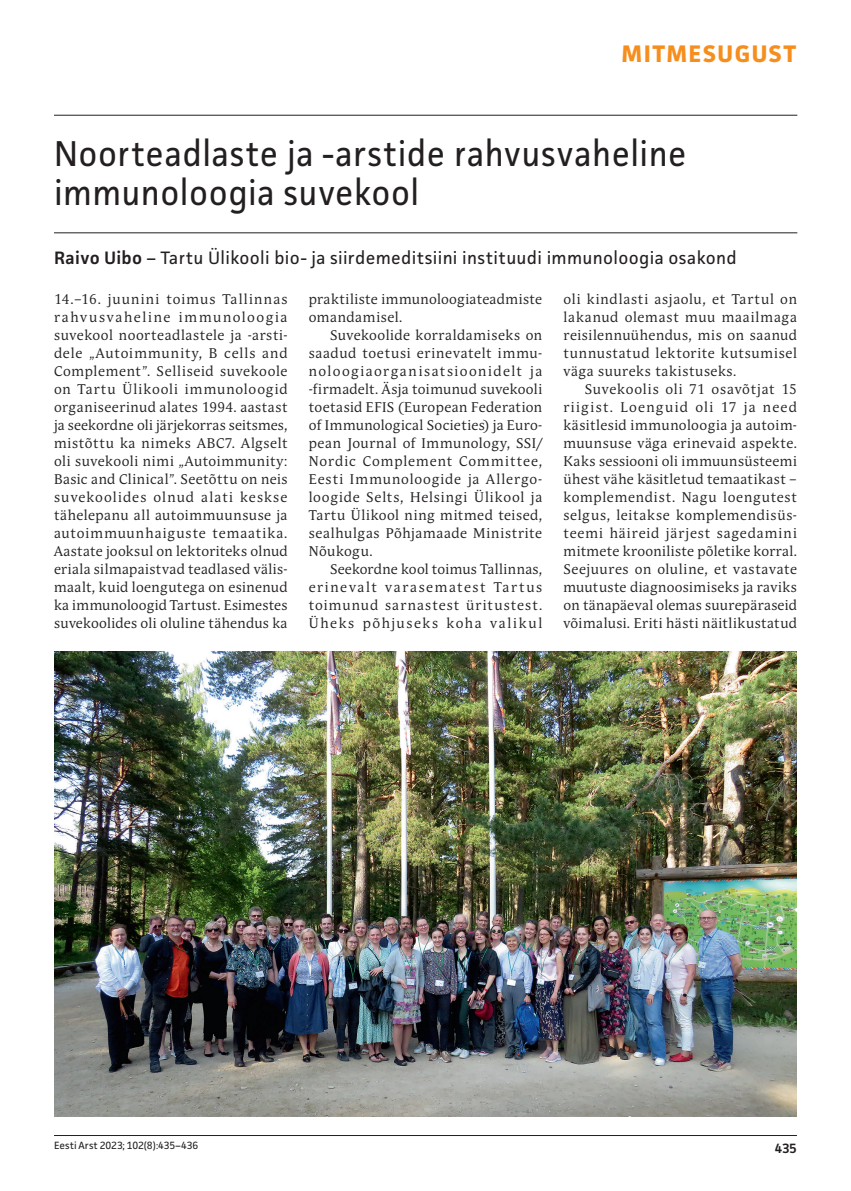
<style>
.page{position:relative;width:851px;height:1191px;background:#fff}
.page>*{position:absolute;margin:0;border:0;box-sizing:border-box;transform-origin:0 0}
.t1{font:36px/39px "Facit";letter-spacing:.015em;color:#231f20;scale:.95 1}
.t2{font:700 24px "Facit";letter-spacing:.055em;color:#f68e1e}
.t3{font:18px "Facit";letter-spacing:.02em;color:#231f20}
.t4{font:13.95px/18px "Andulka Book Pro";letter-spacing:.04em;color:#231f20;text-align:justify}
.t5{font:600 13.5px "Facit";color:#231f20}
.t6{font:10.5px "Facit";letter-spacing:-.005em;color:#231f20}
.s1{font-weight:600}
</style>
<div class="page">
<hr style="left:54px;top:1135px;width:742px;height:1px;background:#231f20">
<img style="left:54px;top:651px;width:742px;height:465px">
<hr style="left:54px;top:115px;width:743px;height:1px;background:#231f20">
<hr style="left:54px;top:232px;width:743px;height:1px;background:#231f20">
<h2 class="t2" style="left:621px;top:39px;width:176px">MITMESUGUST</h2>
<h1 class="t1" style="left:54px;top:133px;width:667px">Noorteadlaste ja -arstide rahvusvaheline immunoloogia suvekool</h1>
<p class="t3" style="left:54px;top:246px;width:684px"><span class="s1">Raivo Uibo</span> – Tartu Ülikooli bio- ja siirdemeditsiini instituudi immunoloogia osakond</p>
<p class="t4" style="left:54px;top:290px;width:235px">14.–16. juunini toimus Tallinnas rahvusvaheline immunoloogia suvekool noorteadlastele ja -arsti&shy;dele „Autoimmunity, B cells and Complement”. Selliseid suvekoole on Tartu Ülikooli immunoloogid organiseerinud alates 1994. aastast ja seekordne oli järjekorras seitsmes, mistõttu ka nimeks ABC7. Algselt oli suvekooli nimi „Autoimmunity:<br>Basic and Clinical”. Seetõttu on neis suvekoolides olnud alati keskse tähelepanu all autoimmuunsuse ja autoimmuunhaiguste temaatika.<br>Aastate jooksul on lektoriteks olnud eriala silmapaistvad teadlased välis&shy;maalt, kuid loengutega on esinenud ka immunoloogid Tartust. Esimestes suvekoolides oli oluline tähendus ka</p>
<p class="t4" style="left:309px;top:290px;width:235px">praktiliste immunoloogiateadmiste omandamisel.</p>
<p class="t4" style="left:563px;top:290px;width:235px">oli kindlasti asjaolu, et Tartul on lakanud olemast muu maailmaga reisilennuühendus, mis on saanud tunnustatud lektorite kutsumisel väga suureks takistuseks.</p>
<p class="t4" style="left:563px;top:380px;width:235px;text-indent:21px">Suvekoolis oli 71 osavõtjat 15 riigist. Loenguid oli 17 ja need käsitlesid immunoloogia ja autoim&shy;muunsuse väga erinevaid aspekte.<br>Kaks sessiooni oli immuunsüsteemi ühest vähe käsitletud temaatikast – komplemendist. Nagu loengutest selgus, leitakse komplemendisüs&shy;teemi häireid järjest sagedamini mitmete krooniliste põletike korral.<br>Seejuures on oluline, et vastavate muutuste diagnoosimiseks ja raviks on tänapäeval olemas suurepäraseid võimalusi. Eriti hästi näitlikustatud</p>
<p class="t4" style="left:309px;top:326px;width:235px;text-indent:21px">Suvekoolide korraldamiseks on saadud toetusi erinevatelt immu&shy;noloogiaorganisatsioonidelt ja -firmadelt. Äsja toimunud suvekooli toetasid EFIS (European Federation of Immunological Societies) ja Euro&shy;pean Journal of Immunology, SSI/ Nordic Complement Committee, Eesti Immunoloogide ja Allergo&shy;loogide Selts, Helsingi Ülikool ja Tartu Ülikool ning mitmed teised, sealhulgas Põhjamaade Ministrite Nõukogu.</p>
<p class="t4" style="left:309px;top:560px;width:235px;text-indent:21px">Seekordne kool toimus Tallinnas, erinevalt varasematest Tartus toimunud sarnastest üritustest.<br>Üheks põhjuseks koha valikul</p>
<p class="t6" style="left:54px;top:1139px;width:146px">Eesti Arst 2023; 102(8):435–436</p>
<p class="t5" style="left:774px;top:1139px;width:24px">435</p>
</div>
